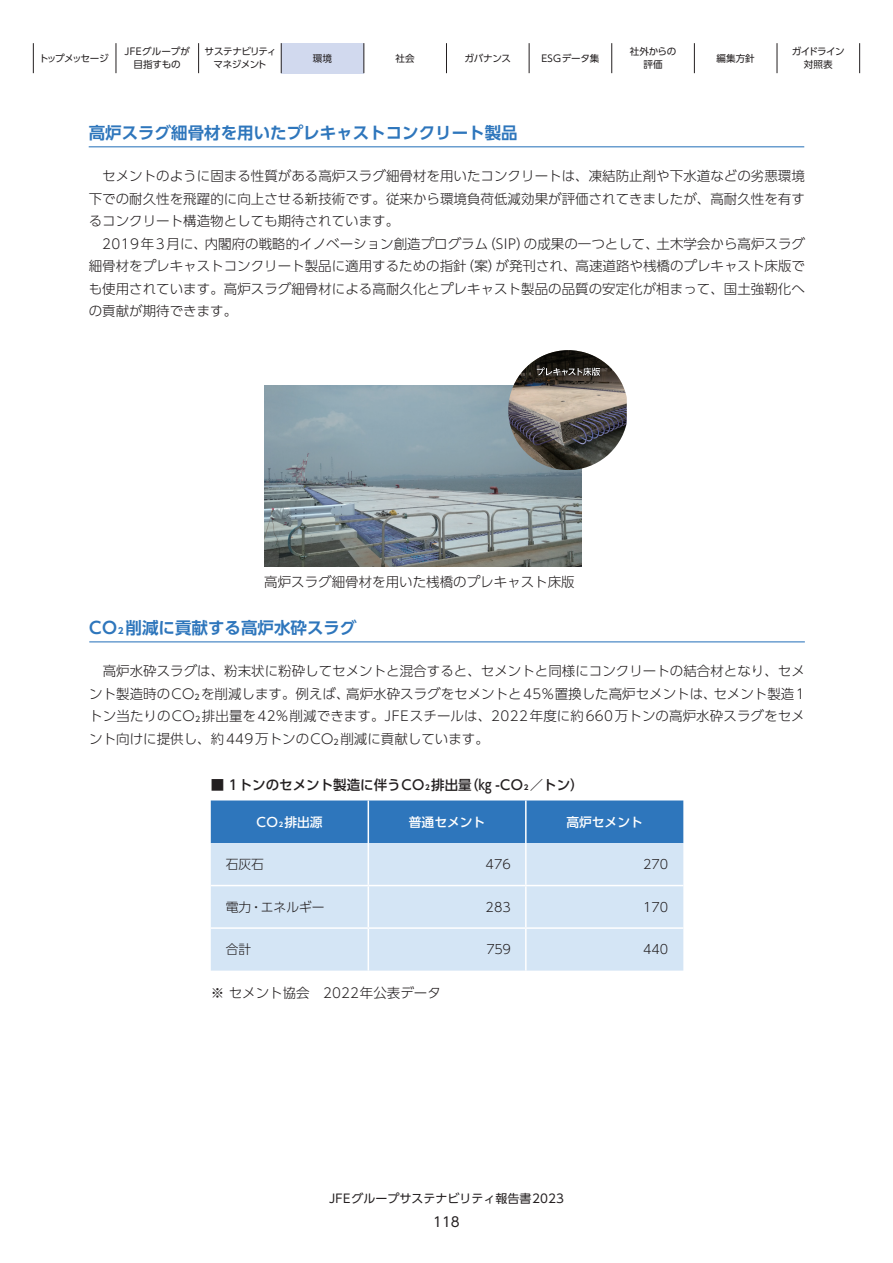
<style>
.page{position:relative;width:893px;height:1263px;background:#fff}
.page>*{position:absolute;margin:0;border:0;box-sizing:border-box;transform-origin:0 0}
.t1{font:700 16.5px "UD Shin Go Pro De";color:#2e76bc}
.t2{font:300 13.5px/22.5px "UD Shin Go Pro";color:#231f20;text-align:justify}
.t3{font:500 13.5px "UD Shin Go Pro";color:#231f20}
.t4{font:13.5px "UD Shin Go Pro";color:#231f20}
.t5{font:300 12.75px "UD Shin Go Pro";color:#231f20}
.t6{font:500 12.75px "UD Shin Go Pro";color:#fff}
.t7{font:12px "UD Shin Go Pro";color:#231f20}
.t8{font:9.6px/12.8px "UD Shin Go Pro";letter-spacing:-.06em;color:#231f20;text-align:center}
.t9{font:9.6px/12.8px "UD Shin Go Pro";letter-spacing:-.025em;color:#231f20;text-align:center}
.t10{font:9.6px/12.8px "UD Shin Go Pro";color:#231f20;text-align:center}
.t11{font:9.6px "UD Shin Go Pro";letter-spacing:-.115em;color:#231f20}
.t12{font:9.6px "UD Shin Go Pro";letter-spacing:.015em;color:#231f20}
.s1{font-weight:400;font-size:7.8px}
</style>
<div class="page">
<div style="left:281px;top:43px;width:83px;height:30px;background:#d1d9ee"></div>
<hr style="left:33px;top:43px;width:1px;height:30px;background:#231f20">
<hr style="left:116px;top:43px;width:1px;height:30px;background:#231f20">
<hr style="left:198px;top:43px;width:1px;height:30px;background:#231f20">
<hr style="left:281px;top:43px;width:1px;height:30px;background:#231f20">
<hr style="left:364px;top:43px;width:1px;height:30px;background:#231f20">
<hr style="left:446px;top:43px;width:1px;height:30px;background:#231f20">
<hr style="left:529px;top:43px;width:1px;height:30px;background:#231f20">
<hr style="left:611px;top:43px;width:1px;height:30px;background:#231f20">
<hr style="left:694px;top:43px;width:1px;height:30px;background:#231f20">
<hr style="left:777px;top:43px;width:1px;height:30px;background:#231f20">
<hr style="left:859px;top:43px;width:1px;height:30px;background:#231f20">
<hr style="left:89px;top:146px;width:715px;height:1px;background:#2e76bc">
<img style="left:265px;top:386px;width:317px;height:180px">
<img style="left:508px;top:385px;width:119px;height:85px">
<svg style="left:509px;top:350px;width:118px;height:53px"></svg>
<hr style="left:89px;top:641px;width:716px;height:1px;background:#2e76bc">
<div style="left:211px;top:800px;width:472px;height:43px;background:#2e76bc"></div>
<div style="left:211px;top:843px;width:472px;height:127px;background:#d4e5f5"></div>
<hr style="left:368px;top:800px;width:1px;height:43px;background:#fff">
<hr style="left:525px;top:800px;width:2px;height:43px;background:#fff">
<hr style="left:368px;top:843px;width:1px;height:42px;background:#fff">
<hr style="left:525px;top:843px;width:2px;height:42px;background:#fff">
<hr style="left:368px;top:886px;width:1px;height:41px;background:#fff">
<hr style="left:525px;top:886px;width:2px;height:41px;background:#fff">
<hr style="left:211px;top:927px;width:157px;height:2px;background:#fff">
<hr style="left:368px;top:927px;width:158px;height:2px;background:#fff">
<hr style="left:368px;top:929px;width:1px;height:41px;background:#fff">
<hr style="left:526px;top:927px;width:157px;height:2px;background:#fff">
<hr style="left:525px;top:929px;width:2px;height:41px;background:#fff">
<hr style="left:211px;top:885px;width:157px;height:1px;background:#fff">
<hr style="left:368px;top:885px;width:158px;height:1px;background:#fff">
<hr style="left:526px;top:885px;width:157px;height:1px;background:#fff">
<p class="t11" style="left:39px;top:50px;width:71px">トップメッセージ</p>
<p class="t10" style="left:125px;top:45px;width:67px">JFEグループが目指すもの</p>
<p class="t8" style="left:205px;top:45px;width:73px">サステナビリティマネジメント</p>
<p class="t9" style="left:313px;top:51px;width:21px">環境</p>
<p class="t9" style="left:396px;top:51px;width:21px">社会</p>
<p class="t9" style="left:464px;top:51px;width:48px">ガバナンス</p>
<p class="t12" style="left:541px;top:50px;width:60px">ESGデータ集</p>
<p class="t9" style="left:630px;top:45px;width:48px">社外からの評価</p>
<p class="t9" style="left:716px;top:51px;width:40px">編集方針</p>
<p class="t8" style="left:792px;top:45px;width:55px">ガイドライン対照表</p>
<p class="t1" style="left:89px;top:119px;width:430px">高炉スラグ細骨材を用いたプレキャストコンクリート製品</p>
<p class="t2" style="left:89px;top:165px;width:718px;text-indent:14px">セメントのように固まる性質がある高炉スラグ細骨材を用いたコンクリートは、凍結防止剤や下水道などの劣悪環境下での耐久性を飛躍的に向上させる新技術です。従来から環境負荷低減効果が評価されてきましたが、高耐久性を有するコンクリート構造物としても期待されています。</p>
<p class="t2" style="left:89px;top:232px;width:718px;text-indent:14px">2019年3月に、内閣府の戦略的イノベーション創造プログラム（SIP）の成果の一つとして、土木学会から高炉スラグ細骨材をプレキャストコンクリート製品に適用するための指針（案）が発刊され、高速道路や桟橋のプレキャスト床版でも使用されています。高炉スラグ細骨材による高耐久化とプレキャスト製品の品質の安定化が相まって、国土強靭化への貢献が期待できます。</p>
<p class="t2" style="left:264px;top:570px;width:312px">高炉スラグ細骨材を用いた桟橋のプレキャスト床版</p>
<p class="t1" style="left:89px;top:614px;width:269px">CO₂削減に貢献する高炉水砕スラグ</p>
<p class="t2" style="left:89px;top:660px;width:717px;text-indent:14px">高炉水砕スラグは、粉末状に粉砕してセメントと混合すると、セメントと同様にコンクリートの結合材となり、セメント製造時のCO<span class="s1">2</span> を削減します。例えば、高炉水砕スラグをセメントと45％置換した高炉セメントは、セメント製造1トン当たりのCO<span class="s1">2</span> 排出量を42%削減できます。JFEスチールは、2022年度に約660万トンの高炉水砕スラグをセメント向けに提供し、約449万トンのCO<span class="s1">2</span> 削減に貢献しています。</p>
<p class="t3" style="left:211px;top:774px;width:374px">■ 1トンのセメント製造に伴うCO₂排出量（㎏ -CO₂／トン）</p>
<p class="t6" style="left:256px;top:811px;width:68px">CO₂排出源</p>
<p class="t6" style="left:409px;top:811px;width:78px">普通セメント</p>
<p class="t6" style="left:566px;top:811px;width:78px">高炉セメント</p>
<p class="t5" style="left:226px;top:854px;width:40px">石灰石</p>
<p class="t5" style="left:486px;top:854px;width:27px">476</p>
<p class="t5" style="left:643px;top:854px;width:27px">270</p>
<p class="t5" style="left:226px;top:896px;width:100px">電力・エネルギー</p>
<p class="t5" style="left:486px;top:896px;width:27px">283</p>
<p class="t5" style="left:643px;top:896px;width:27px">170</p>
<p class="t5" style="left:226px;top:939px;width:27px">合計</p>
<p class="t5" style="left:487px;top:939px;width:26px">759</p>
<p class="t5" style="left:643px;top:939px;width:27px">440</p>
<p class="t2" style="left:211px;top:981px;width:232px">※ セメント協会　2022年公表データ</p>
<p class="t7" style="left:329px;top:1188px;width:236px">JFEグループサステナビリティ報告書2023</p>
<p class="t4" style="left:433px;top:1211px;width:28px">118</p>
</div>
